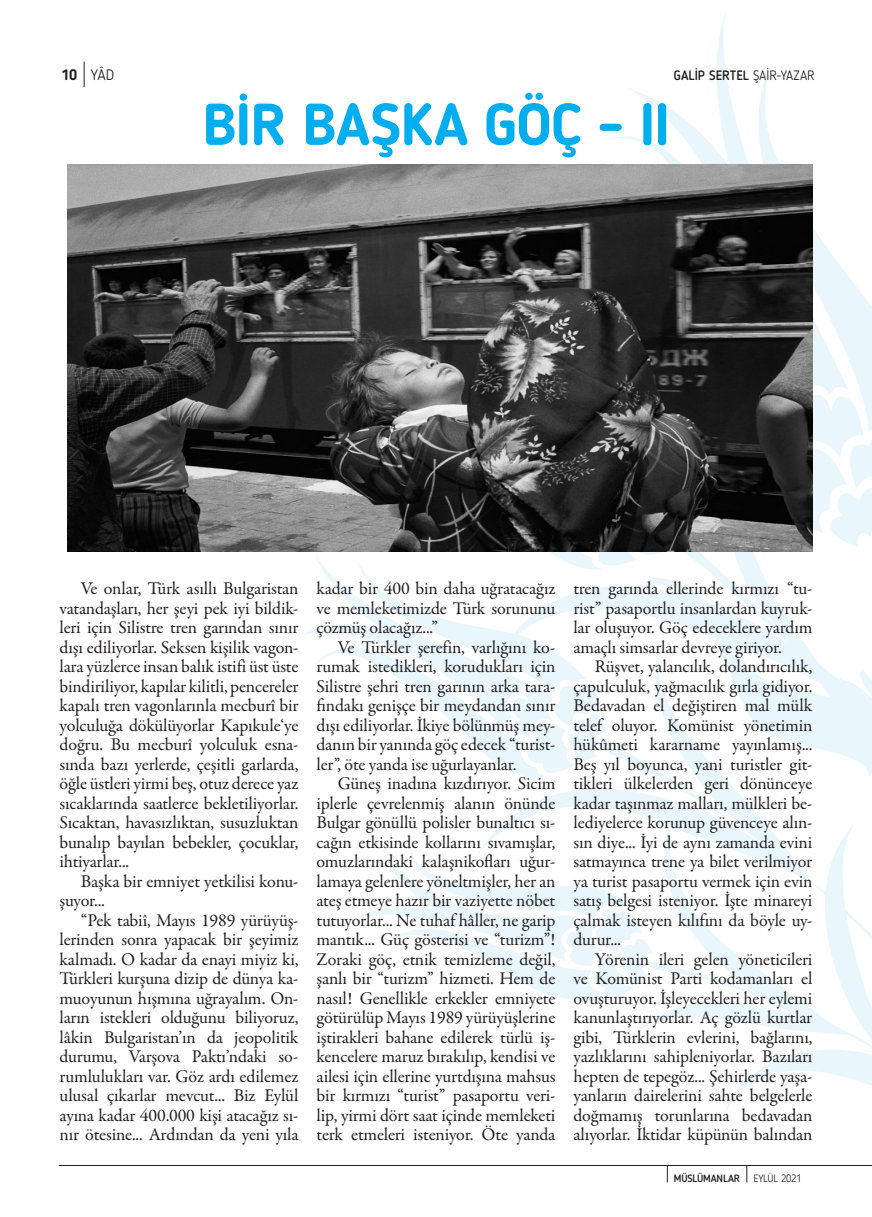
<style>
.page{position:relative;width:872px;height:1217px;background:#fff}
.page>*{position:absolute;margin:0;border:0;box-sizing:border-box;transform-origin:0 0}
.baslik{font:700 58.5px "Blogger Sans";letter-spacing:-.01em;color:#00aeef}
.t1{font:18px/19.5px "Garamond Premr Pro";letter-spacing:-.015em;color:#231f20;text-align:justify}
.t2{font:300 15px "Blogger Sans";color:#231f20}
.t3{font:700 15px "Blogger Sans";color:#231f20}
.t4{font:500 13.5px "Blogger Sans";color:#231f20}
.t5{font:500 10.5px "Blogger Sans";letter-spacing:-.015em;color:#231f20}
.t6{font:300 10.5px "Blogger Sans";letter-spacing:-.015em;color:#231f20}
.s1{font-weight:300}
</style>
<div class="page">
<svg style="left:354px;top:842px;width:233px;height:159px"></svg>
<svg style="left:311px;top:551px;width:184px;height:194px"></svg>
<svg style="left:587px;top:886px;width:161px;height:297px"></svg>
<svg style="left:626px;top:886px;width:97px;height:157px"></svg>
<svg style="left:476px;top:638px;width:155px;height:245px"></svg>
<svg style="left:495px;top:551px;width:136px;height:145px"></svg>
<svg style="left:625px;top:14px;width:116px;height:151px"></svg>
<svg style="left:741px;top:71px;width:131px;height:319px"></svg>
<svg style="left:812px;top:390px;width:60px;height:90px"></svg>
<svg style="left:812px;top:193px;width:60px;height:190px"></svg>
<svg style="left:631px;top:480px;width:241px;height:492px"></svg>
<hr style="left:59px;top:1164px;width:813px;height:1px;background:#231f20">
<svg style="left:723px;top:811px;width:149px;height:370px"></svg>
<svg style="left:667px;top:1164px;width:1px;height:17px"></svg>
<svg style="left:84px;top:62px;width:1px;height:25px"></svg>
<img style="left:68px;top:165px;width:744px;height:386px">
<p class="t3" style="left:61px;top:66px;width:17px">10</p>
<p class="t2" style="left:91px;top:66px;width:25px">YÂD</p>
<p class="baslik" style="left:202px;top:89px;width:469px">BİR BAŞKA GÖÇ - II</p>
<p class="t4" style="left:674px;top:67px;width:142px">GALIP SERTEL <span class="s1">ŞAIR-YAZAR</span></p>
<p class="t1" style="left:60px;top:579px;width:240px;text-indent:21px">Ve onlar, Türk asıllı Bulgaristan vatandaşları, her şeyi pek iyi bildik&shy;leri için Silistre tren garından sınır dışı ediliyorlar. Seksen kişilik vagon&shy;lara yüzlerce insan balık istifi üst üste bindiriliyor, kapılar kilitli, pencereler kapalı tren vagonlarınla mecburî bir yolculuğa dökülüyorlar Kapıkule‘ye doğru. Bu mecburî yolculuk esna&shy;sında bazı yerlerde, çeşitli garlarda, öğle üstleri yirmi beş, otuz derece yaz sıcaklarında saatlerce bekletiliyorlar.<br>Sıcaktan, havasızlıktan, susuzluktan bunalıp bayılan bebekler, çocuklar, ihtiyarlar...</p>
<p class="t1" style="left:60px;top:871px;width:240px;text-indent:21px">Başka bir emniyet yetkilisi konu&shy;şuyor...</p>
<p class="t1" style="left:60px;top:910px;width:240px;text-indent:21px">“Pek tabiî, Mayıs 1989 yürüyüş&shy;lerinden sonra yapacak bir şeyimiz kalmadı. O kadar da enayi miyiz ki, Türkleri kurşuna dizip de dünya ka&shy;muoyunun hışmına uğrayalım. On&shy;ların istekleri olduğunu biliyoruz, lâkin Bulgaristan’ın da jeopolitik durumu, Varşova Paktı’ndaki so&shy;rumlulukları var. Göz ardı edilemez ulusal çıkarlar mevcut... Biz Eylül ayına kadar 400.000 kişi atacağız sı&shy;nır ötesine... Ardından da yeni yıla</p>
<p class="t1" style="left:316px;top:579px;width:240px">kadar bir 400 bin daha uğratacağız ve memleketimizde Türk sorununu çözmüş olacağız...”</p>
<p class="t1" style="left:316px;top:637px;width:240px;text-indent:21px">Ve Türkler şerefin, varlığını ko&shy;rumak istedikleri, korudukları için Silistre şehri tren garının arka tara&shy;fındakı genişçe bir meydandan sınır dışı ediliyorlar. İkiye bölünmüş mey&shy;danın bir yanında göç edecek “turist&shy;ler”, öte yanda ise uğurlayanlar.</p>
<p class="t1" style="left:316px;top:774px;width:240px;text-indent:21px">Güneş inadına kızdırıyor. Sicim iplerle çevrelenmiş alanın önünde Bulgar gönüllü polisler bunaltıcı sı&shy;cağın etkisinde kollarını sıvamışlar, omuzlarındaki kalaşnikofları uğur&shy;lamaya gelenlere yöneltmişler, her an ateş etmeye hazır bir vaziyette nöbet tutuyorlar... Ne tuhaf hâller, ne garip mantık... Güç gösterisi ve “turizm”!<br>Zoraki göç, etnik temizleme değil, şanlı bir “turizm” hizmeti. Hem de nasıl! Genellikle erkekler emniyete götürülüp Mayıs 1989 yürüyüşlerine iştirakleri bahane edilerek türlü iş&shy;kencelere maruz bırakılıp, kendisi ve ailesi için ellerine yurtdışına mahsus bir kırmızı “turist” pasaportu veri&shy;lip, yirmi dört saat içinde memleketi terk etmeleri isteniyor. Öte yanda</p>
<p class="t1" style="left:573px;top:579px;width:240px">tren garında ellerinde kırmızı “tu&shy;rist” pasaportlu insanlardan kuyruk&shy;lar oluşuyor. Göç edeceklere yardım amaçlı simsarlar devreye giriyor.</p>
<p class="t1" style="left:573px;top:657px;width:240px;text-indent:21px">Rüşvet, yalancılık, dolandırıcılık, çapulculuk, yağmacılık gırla gidiyor.<br>Bedavadan el değiştiren mal mülk telef oluyor. Komünist yönetimin hükûmeti kararname yayınlamış...<br>Beş yıl boyunca, yani turistler git&shy;tikleri ülkelerden geri dönünceye kadar taşınmaz malları, mülkleri be&shy;lediyelerce korunup güvenceye alın&shy;sın diye... İyi de aynı zamanda evini satmayınca trene ya bilet verilmiyor ya turist pasaportu vermek için evin satış belgesi isteniyor. İşte minareyi çalmak isteyen kılıfını da böyle uy&shy;durur...</p>
<p class="t1" style="left:573px;top:949px;width:240px;text-indent:21px">Yörenin ileri gelen yöneticileri ve Komünist Parti kodamanları el ovuşturuyor. İşleyecekleri her eylemi kanunlaştırıyorlar. Aç gözlü kurtlar gibi, Türklerin evlerini, bağlarını, yazlıklarını sahipleniyorlar. Bazıları hepten de tepegöz... Şehirlerde yaşa&shy;yanların dairelerini sahte belgelerle doğmamış torunlarına bedavadan alıyorlar. İktidar küpünün balından</p>
<p class="t5" style="left:674px;top:1171px;width:68px">MÜSLÜMANLAR</p>
<p class="t6" style="left:753px;top:1171px;width:50px">EYLÜL 2021</p>
</div>
